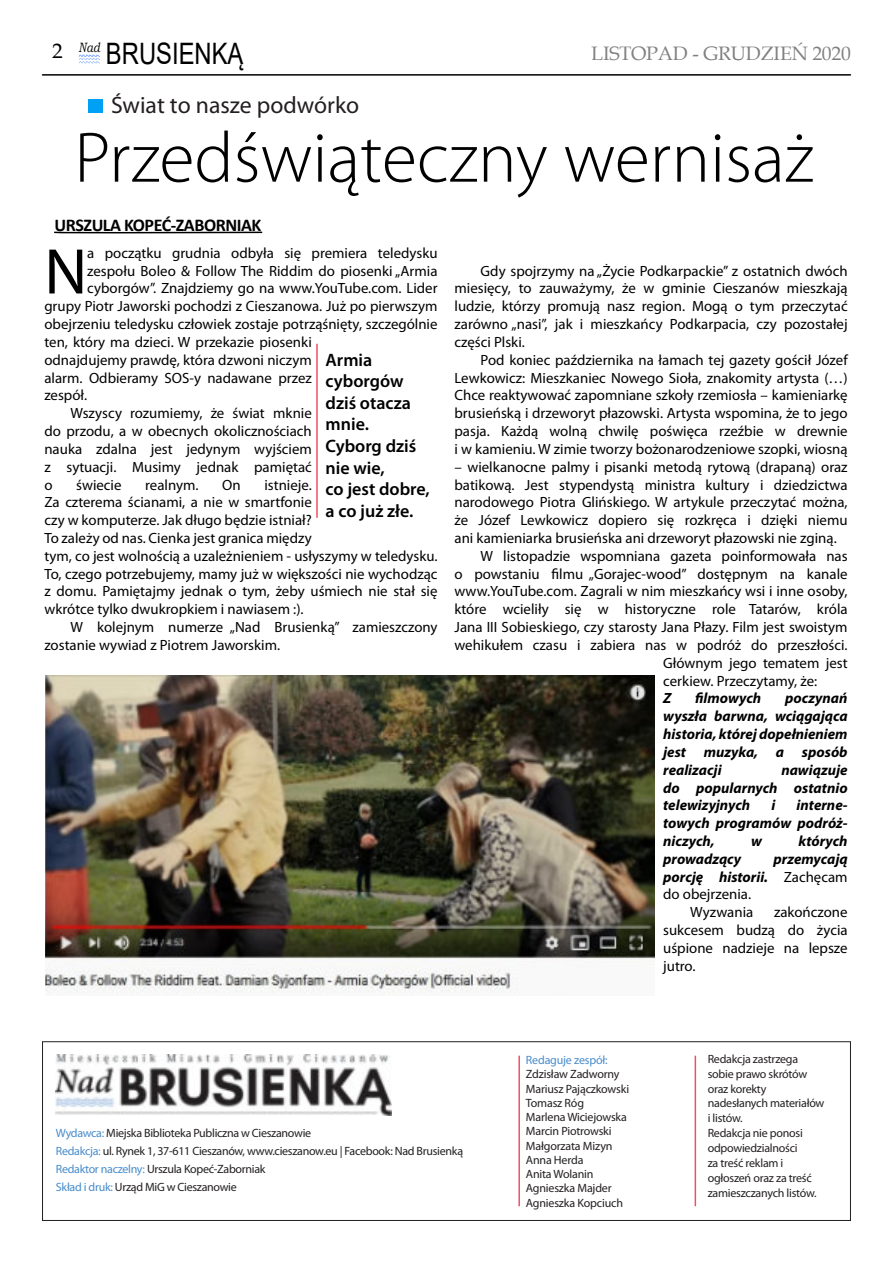
<style>
.page{position:relative;width:893px;height:1263px;background:#fff}
.page>*{position:absolute;margin:0;border:0;box-sizing:border-box;transform-origin:0 0}
.t1{font:300 72px "Myriad Pro";color:#000}
.t2{font:65.1px "Myriad Pro";color:#000}
.t3{font:29.55px "Arial";color:#000;scale:.81 1}
.t4{font:23.7px "Myriad Pro";color:#231f20}
.t5{font:21px "Book Antiqua";color:#000}
.t6{font:19.5px "Book Antiqua";letter-spacing:-.01em;color:rgb(0 0 0/.5)}
.t7{font:600 18px/21.6px "Myriad Pro";color:#000}
.t8{font:700 18px "Calibri";letter-spacing:-.025em;color:#000}
.t9{font:14.85px/17.9px "Myriad Pro";color:#000;text-align:justify}
.t10{font:italic 700 14.85px/17.9px "Myriad Pro";color:#000;text-align:justify}
.t11{font:italic 13.5px "Bookman Old Style";color:#000;scale:.81 1}
.t12{font:12px/14.9px "Myriad Pro";letter-spacing:-.02em;color:#231f20}
.t13{font:12px "Myriad Pro";letter-spacing:-.015em;color:#488ccb}
.s1{color:#488ccb}
.s2{font-weight:400;font-style:normal}
</style>
<div class="page">
<svg style="left:79px;top:55px;width:21px;height:8px"></svg>
<hr style="left:43px;top:74px;width:807px;height:2px;background:#000">
<div style="left:42px;top:1041px;width:809px;height:180px;background:#fff;border:1px solid #231f20"></div>
<img style="left:56px;top:1054px;width:336px;height:62px">
<hr style="left:695px;top:1056px;width:1px;height:150px;background:#f04e61">
<hr style="left:518px;top:1056px;width:2px;height:150px;background:#f04e61">
<div style="left:88px;top:99px;width:14px;height:13px;background:#00a1f5"></div>
<svg style="left:54px;top:231px;width:209px;height:3px"></svg>
<img style="left:45px;top:675px;width:610px;height:319px">
<hr style="left:316px;top:344px;width:2px;height:174px;background:#f04e61">
<h3 class="t3" style="left:106px;top:43px;width:171px">BRUSIENKĄ</h3>
<h3 class="t5" style="left:52px;top:43px;width:12px">2</h3>
<h3 class="t6" style="left:591px;top:46px;width:261px">LISTOPAD - GRUDZIEŃ 2020</h3>
<p class="t11" style="left:79px;top:43px;width:28px">Nad</p>
<h3 class="t4" style="left:111px;top:96px;width:250px">Świat to nasze podwórko</h3>
<h1 class="t1" style="left:74px;top:128px;width:741px">Przedświąteczny wernisaż</h1>
<p class="t8" style="left:55px;top:217px;width:208px">URSZULA KOPEĆ-ZABORNIAK</p>
<h2 class="t2" style="left:44px;top:245px;width:44px">N</h2>
<p class="t9" style="left:87px;top:245px;width:352px">a początku grudnia odbyła się premiera teledysku</p>
<p class="t9" style="left:454px;top:263px;width:395px;text-indent:26px">Gdy spojrzymy na „Życie Podkarpackie” z ostatnich dwóch miesięcy, to zauważymy, że w gminie Cieszanów mieszkają ludzie, którzy promują nasz region. Mogą o tym przeczytać zarówno „nasi”, jak i mieszkańcy Podkarpacia, czy pozostałej części Plski.</p>
<p class="t9" style="left:454px;top:352px;width:395px;text-indent:26px">Pod koniec października na łamach tej gazety gościł Józef Lewkowicz: Mieszkaniec Nowego Sioła, znakomity artysta (…)<br>Chce reaktywować zapomniane szkoły rzemiosła – kamieniarkę brusieńską i drzeworyt płazowski. Artysta wspomina, że to jego pasja. Każdą wolną chwilę poświęca rzeźbie w drewnie i w kamieniu. W zimie tworzy bożonarodzeniowe szopki, wiosną</p>
<p class="t9" style="left:454px;top:459px;width:395px">– wielkanocne palmy i pisanki metodą rytową (drapaną) oraz</p>
<p class="t9" style="left:454px;top:477px;width:395px">batikową. Jest stypendystą ministra kultury i dziedzictwa</p>
<p class="t9" style="left:454px;top:495px;width:395px">narodowego Piotra Glińskiego. W artykule przeczytać można,</p>
<p class="t9" style="left:454px;top:512px;width:395px">że Józef Lewkowicz dopiero się rozkręca i dzięki niemu</p>
<p class="t9" style="left:454px;top:530px;width:384px">ani kamieniarka brusieńska ani drzeworyt płazowski nie zginą.</p>
<p class="t9" style="left:481px;top:548px;width:369px">W listopadzie wspomniana gazeta poinformowała nas</p>
<p class="t9" style="left:454px;top:566px;width:395px">o powstaniu filmu „Gorajec-wood” dostępnym na kanale</p>
<p class="t9" style="left:454px;top:584px;width:395px">www.YouTube.com. Zagrali w nim mieszkańcy wsi i inne osoby,</p>
<p class="t9" style="left:454px;top:602px;width:395px">które wcieliły się w historyczne role Tatarów, króla</p>
<p class="t9" style="left:454px;top:619px;width:395px">Jana III Sobieskiego, czy starosty Jana Płazy. Film jest swoistym</p>
<p class="t9" style="left:454px;top:637px;width:395px">wehikułem czasu i zabiera nas w podróż do przeszłości.</p>
<p class="t9" style="left:663px;top:655px;width:186px">Głównym jego tematem jest</p>
<p class="t9" style="left:663px;top:673px;width:156px">cerkiew. Przeczytamy, że:</p>
<p class="t10" style="left:663px;top:691px;width:10px">Z</p>
<p class="t10" style="left:695px;top:691px;width:68px">filmowych</p>
<p class="t9" style="left:87px;top:263px;width:352px">zespołu Boleo &amp; Follow The Riddim do piosenki „Armia</p>
<p class="t9" style="left:87px;top:281px;width:352px">cyborgów”. Znajdziemy go na www.YouTube.com. Lider</p>
<p class="t9" style="left:44px;top:299px;width:395px">grupy Piotr Jaworski pochodzi z Cieszanowa. Już po pierwszym</p>
<p class="t9" style="left:44px;top:316px;width:395px">obejrzeniu teledysku człowiek zostaje potrząśnięty, szczególnie</p>
<p class="t9" style="left:44px;top:334px;width:269px">ten, który ma dzieci. W przekazie piosenki</p>
<p class="t9" style="left:44px;top:352px;width:269px">odnajdujemy prawdę, która dzwoni niczym</p>
<p class="t9" style="left:44px;top:370px;width:269px">alarm. Odbieramy SOS-y nadawane przez</p>
<p class="t9" style="left:44px;top:388px;width:44px">zespół.</p>
<p class="t9" style="left:71px;top:406px;width:243px">Wszyscy rozumiemy, że świat mknie</p>
<p class="t9" style="left:44px;top:423px;width:269px">do przodu, a w obecnych okolicznościach</p>
<p class="t9" style="left:44px;top:441px;width:269px">nauka zdalna jest jedynym wyjściem</p>
<p class="t9" style="left:44px;top:459px;width:269px">z sytuacji. Musimy jednak pamiętać</p>
<p class="t9" style="left:44px;top:477px;width:10px">o</p>
<p class="t9" style="left:76px;top:477px;width:47px">świecie</p>
<p class="t9" style="left:145px;top:477px;width:55px">realnym.</p>
<p class="t9" style="left:222px;top:477px;width:20px">On</p>
<p class="t7" style="left:326px;top:350px;width:106px">Armia cyborgów dziś otacza mnie.<br>Cyborg dziś nie wie,<br>co jest dobre, a co już złe.</p>
<p class="t9" style="left:44px;top:477px;width:395px;text-align:left;text-indent:220px">istnieje.<br>Za czterema ścianami, a nie w smartfonie<br>czy w komputerze. Jak długo będzie istniał?<br>To zależy od nas. Cienka jest granica między<br>tym, co jest wolnością a uzależnieniem - usłyszymy w teledysku.<br>To, czego potrzebujemy, mamy już w większości nie wychodząc z domu. Pamiętajmy jednak o tym, żeby uśmiech nie stał się wkrótce tylko dwukropkiem i nawiasem :).</p>
<p class="t9" style="left:44px;top:619px;width:395px;text-indent:26px">W kolejnym numerze „Nad Brusienką” zamieszczony zostanie wywiad z Piotrem Jaworskim.</p>
<p class="t10" style="left:663px;top:691px;width:186px;text-indent:122px">poczynań wyszła barwna, wciągająca historia, której dopełnieniem jest muzyka, a sposób realizacji</p>
<p class="t10" style="left:663px;top:762px;width:186px;text-indent:118px">nawiązuje do popularnych ostatnio telewizyjnych</p>
<p class="t10" style="left:663px;top:798px;width:186px;text-indent:133px">interne&shy;towych programów podróż&shy;niczych,</p>
<p class="t10" style="left:771px;top:798px;width:5px">i</p>
<p class="t10" style="left:751px;top:833px;width:12px">w</p>
<p class="t10" style="left:798px;top:833px;width:51px">których</p>
<p class="t12" style="left:56px;top:1125px;width:409px;line-height:18px"><span class="s1">Wydawca:</span> Miejska Biblioteka Publiczna w Cieszanowie<br><span class="s1">Redakcja:</span> ul. Rynek 1, 37-611 Cieszanów, www.cieszanow.eu | Facebook: Nad Brusienką <span class="s1">Redaktor naczelny:</span> Urszula Kopeć-Zaborniak<br><span class="s1">Skład i druk:</span> Urząd MiG w Cieszanowie</p>
<p class="t13" style="left:526px;top:1055px;width:83px">Redaguje zespół:</p>
<p class="t12" style="left:526px;top:1068px;width:105px;line-height:14.2px">Zdzisław Zadworny<br>Mariusz Pajączkowski<br>Tomasz Róg<br>Marlena Wiciejowska<br>Marcin Piotrowski<br>Małgorzata Mizyn<br>Anna Herda<br>Anita Wolanin<br>Agnieszka Majder<br>Agnieszka Kopciuch</p>
<p class="t10" style="left:663px;top:851px;width:80px">prowadzący</p>
<p class="t10" style="left:773px;top:851px;width:76px">przemycają</p>
<p class="t10" style="left:663px;top:869px;width:186px">porcję historii. <span class="s2">Zachęcam</span></p>
<p class="t9" style="left:663px;top:887px;width:89px">do obejrzenia.</p>
<p class="t9" style="left:690px;top:905px;width:65px">Wyzwania</p>
<p class="t9" style="left:663px;top:905px;width:186px;text-indent:111px">zakończone sukcesem budzą do życia uśpione nadzieje na lepsze jutro.</p>
<p class="t12" style="left:708px;top:1052px;width:118px">Redakcja zastrzega sobie prawo skrótów oraz korekty nadesłanych materiałów i listów.<br>Redakcja nie ponosi odpowiedzialności<br>za treść reklam i ogłoszeń oraz za treść zamieszczanych listów.</p>
</div>
